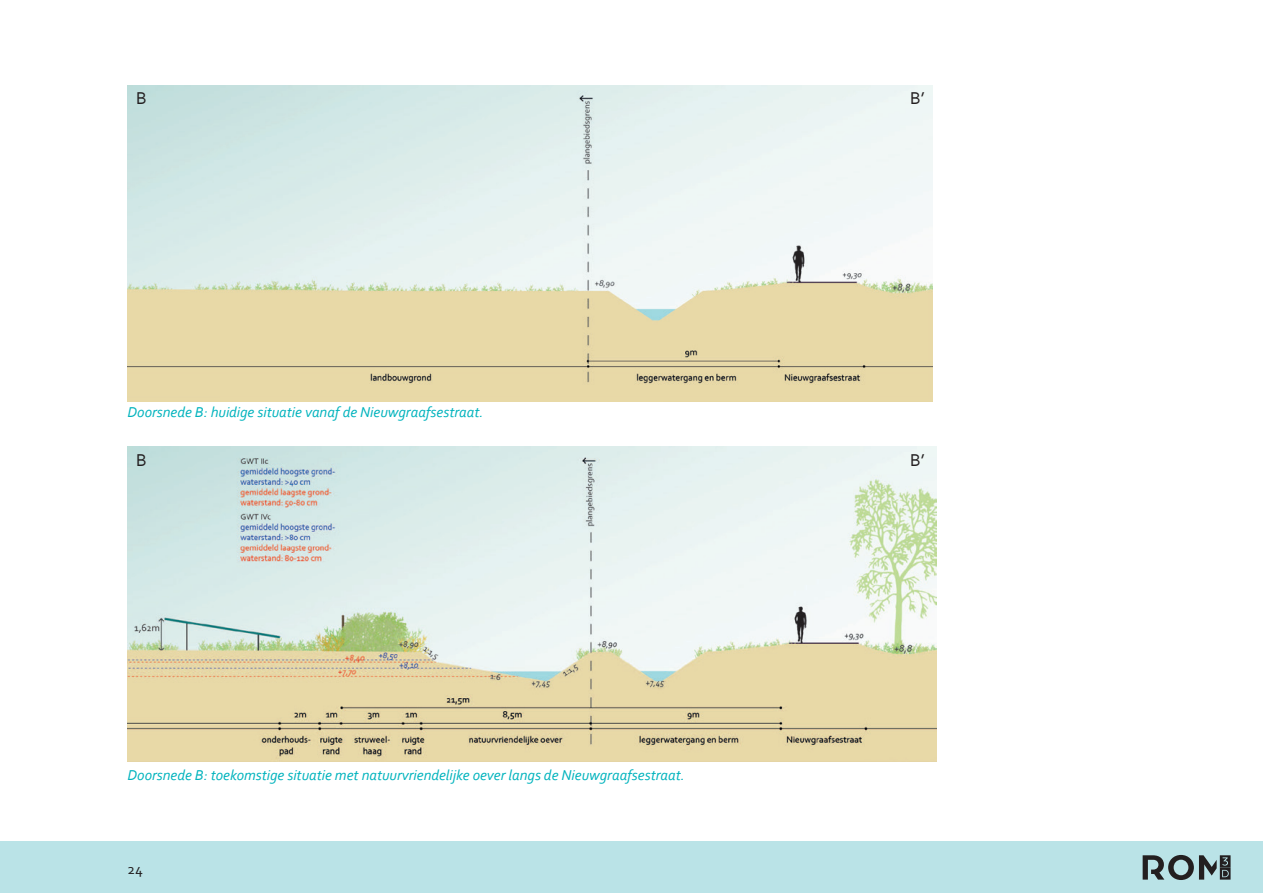
<style>
.page{position:relative;width:1263px;height:893px;background:#fff}
.page>*{position:absolute;margin:0;border:0;box-sizing:border-box;transform-origin:0 0}
.t1{font:18px "Corbel";color:#231f20}
.t2{font:italic 15px "Corbel";color:#00b3bd}
.t3{font:15px "Corbel";color:#231f20}
</style>
<div class="page">
<div style="left:0;top:842px;width:1263px;height:51px;background:#bae3e7"></div>
<svg style="left:1143px;top:855px;width:87px;height:25px"></svg>
<img style="left:128px;top:85px;width:804px;height:316px">
<img style="left:128px;top:446px;width:808px;height:316px">
<p class="t1" style="left:136px;top:86px;width:12px">B</p>
<p class="t2" style="left:128px;top:402px;width:357px">Doorsnede B: huidige situatie vanaf de Nieuwgraafsestraat.</p>
<p class="t1" style="left:136px;top:449px;width:12px">B</p>
<p class="t2" style="left:128px;top:765px;width:559px">Doorsnede B: toekomstige situatie met natuurvriendelijke oever langs de Nieuwgraafsestraat.</p>
<p class="t3" style="left:128px;top:859px;width:17px">24</p>
<p class="t1" style="left:910px;top:86px;width:16px">B’</p>
<p class="t1" style="left:910px;top:449px;width:16px">B’</p>
</div>
